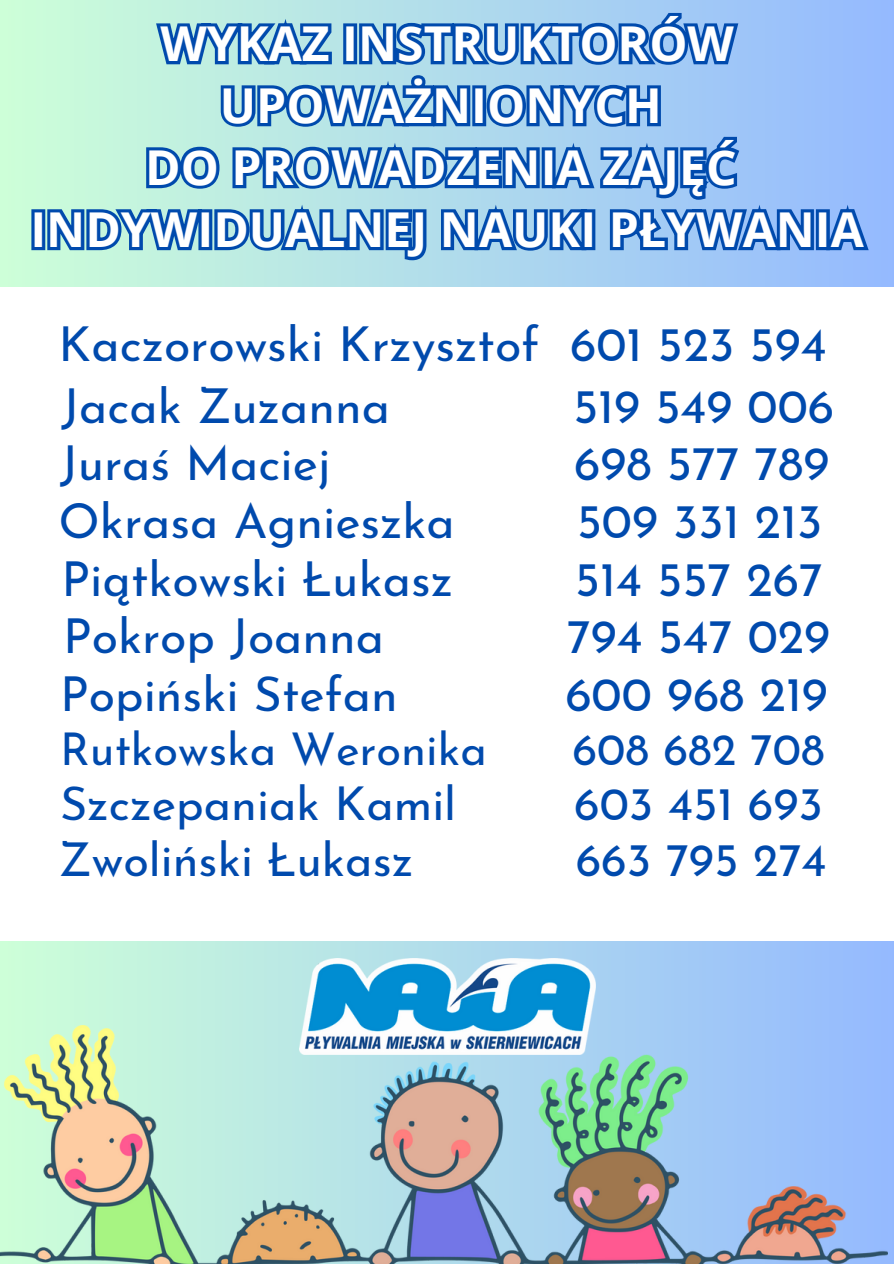
<style>
.page{position:relative;width:894px;height:1264px;background:#fff}
.page>*{position:absolute;margin:0;border:0;box-sizing:border-box;transform-origin:0 0}
.t1{font:48.15px "Josefin Sans";color:#004aad}
.t2{font:700 48px/61.9px "Open Sans";color:#fff;text-align:center}
.t3{font:46.65px "Josefin Sans";color:#004aad}
.t4{font:45.15px "Josefin Sans";color:#004aad}
</style>
<div class="page">
<div style="left:0;top:0;width:893px;height:1263px;background:linear-gradient(to right,#cdffd8,#94baff)"></div>
<img style="left:300px;top:958px;width:295px;height:67px">
<div style="left:0;top:287px;width:893px;height:654px;background:#fff"></div>
<img style="left:0;top:1025px;width:887px;height:238px">
<svg style="left:152px;top:0;width:590px;height:93px;background:#83b6db"></svg>
<svg style="left:216px;top:31px;width:448px;height:62px;background:#5691cb"></svg>
<svg style="left:143px;top:93px;width:600px;height:62px;background:#68a0d1"></svg>
<svg style="left:28px;top:155px;width:845px;height:132px;background:#6ea5d4"></svg>
<p class="t2" style="left:30px;top:11px;width:834px">WYKAZ INSTRUKTORÓW<br>UPOWAŻNIONYCH<br>DO PROWADZENIA ZAJĘĆ<br>INDYWIDUALNEJ NAUKI PŁYWANIA</p>
<p class="t1" style="left:59px;top:324px;width:769px">Kaczorowski Krzysztof 601 523 594</p>
<p class="t1" style="left:62px;top:386px;width:330px">Jacak Zuzanna</p>
<p class="t1" style="left:573px;top:386px;width:262px">519 549 006</p>
<p class="t1" style="left:60px;top:444px;width:272px">Juraś Maciej</p>
<p class="t1" style="left:574px;top:444px;width:257px">698 577 789</p>
<p class="t1" style="left:59px;top:502px;width:397px">Okrasa Agnieszka</p>
<p class="t1" style="left:576px;top:502px;width:247px">509 331 213</p>
<p class="t1" style="left:62px;top:559px;width:393px">Piątkowski Łukasz</p>
<p class="t1" style="left:574px;top:559px;width:249px">514 557 267</p>
<p class="t1" style="left:63px;top:617px;width:322px">Pokrop Joanna</p>
<p class="t1" style="left:567px;top:617px;width:264px">794 547 029</p>
<p class="t1" style="left:60px;top:674px;width:339px">Popiński Stefan</p>
<p class="t1" style="left:565px;top:674px;width:264px">600 968 219</p>
<p class="t4" style="left:60px;top:731px;width:428px">Rutkowska Weronika</p>
<p class="t4" style="left:572px;top:731px;width:253px">608 682 708</p>
<p class="t3" style="left:60px;top:785px;width:397px">Szczepaniak Kamil</p>
<p class="t3" style="left:574px;top:785px;width:250px">603 451 693</p>
<p class="t3" style="left:59px;top:840px;width:356px">Zwoliński Łukasz</p>
<p class="t3" style="left:575px;top:840px;width:252px">663 795 274</p>
</div>
